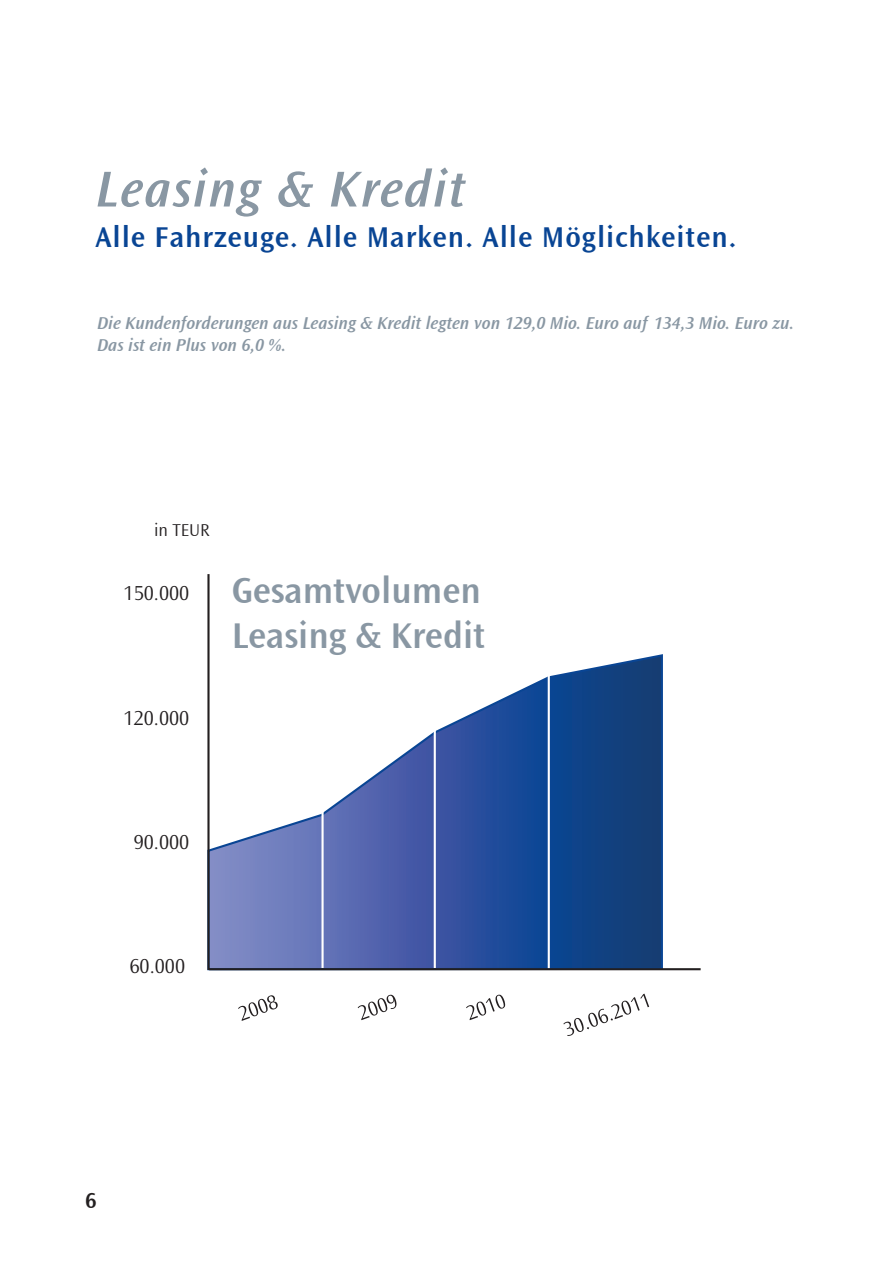
<style>
.page{position:relative;width:893px;height:1263px;background:#fff}
.page>*{position:absolute;margin:0;border:0;box-sizing:border-box;transform-origin:0 0}
.t1{font:italic 600 52.5px "Ocean Sans";letter-spacing:.03em;color:#8997a3}
.t2{font:600 37.5px/45px "Ocean Sans";color:#8997a3}
.t3{font:600 30px "Ocean Sans";letter-spacing:.03em;color:#094594}
.t4{font:600 22.5px "Ocean Sans";color:#231f20}
.t5{font:300 21.15px "Ocean Sans";color:#231f20}
.t6{font:italic 600 18px/21.6px "Ocean Sans";color:#8997a3}
.t7{font:300 18px "Ocean Sans";color:#231f20}
</style>
<div class="page">
<svg style="left:207px;top:654px;width:457px;height:317px"></svg>
<hr style="left:209px;top:968px;width:492px;height:2px;background:#231f20">
<hr style="left:207px;top:574px;width:3px;height:396px;background:#231f20">
<hr style="left:321px;top:785px;width:3px;height:183px;background:#fff">
<hr style="left:434px;top:701px;width:2px;height:267px;background:#fff">
<hr style="left:548px;top:638px;width:2px;height:330px;background:#fff">
<svg style="left:466px;top:994px;width:39px;height:26px"></svg>
<svg style="left:358px;top:994px;width:38px;height:26px"></svg>
<svg style="left:238px;top:995px;width:40px;height:26px"></svg>
<svg style="left:563px;top:994px;width:86px;height:42px"></svg>
<h1 class="t1" style="left:96px;top:159px;width:371px">Leasing &amp; Kredit</h1>
<h3 class="t3" style="left:95px;top:219px;width:643px">Alle Fahrzeuge. Alle Marken. Alle Möglichkeiten.</h3>
<p class="t6" style="left:97px;top:313px;width:699px">Die Kundenforderungen aus Leasing &amp; Kredit legten von 129,0 Mio. Euro auf 134,3 Mio. Euro zu.<br>Das ist ein Plus von 6,0 %.</p>
<p class="t7" style="left:154px;top:519px;width:57px">in TEUR</p>
<p class="t5" style="left:124px;top:581px;width:67px">150.000</p>
<p class="t5" style="left:124px;top:705px;width:67px">120.000</p>
<h2 class="t2" style="left:232px;top:568px;width:255px">Gesamtvolumen<br>Leasing &amp; Kredit</h2>
<p class="t5" style="left:134px;top:830px;width:57px">90.000</p>
<p class="t5" style="left:130px;top:954px;width:57px">60.000</p>
<p class="t4" style="left:85px;top:1188px;width:13px">6</p>
</div>
